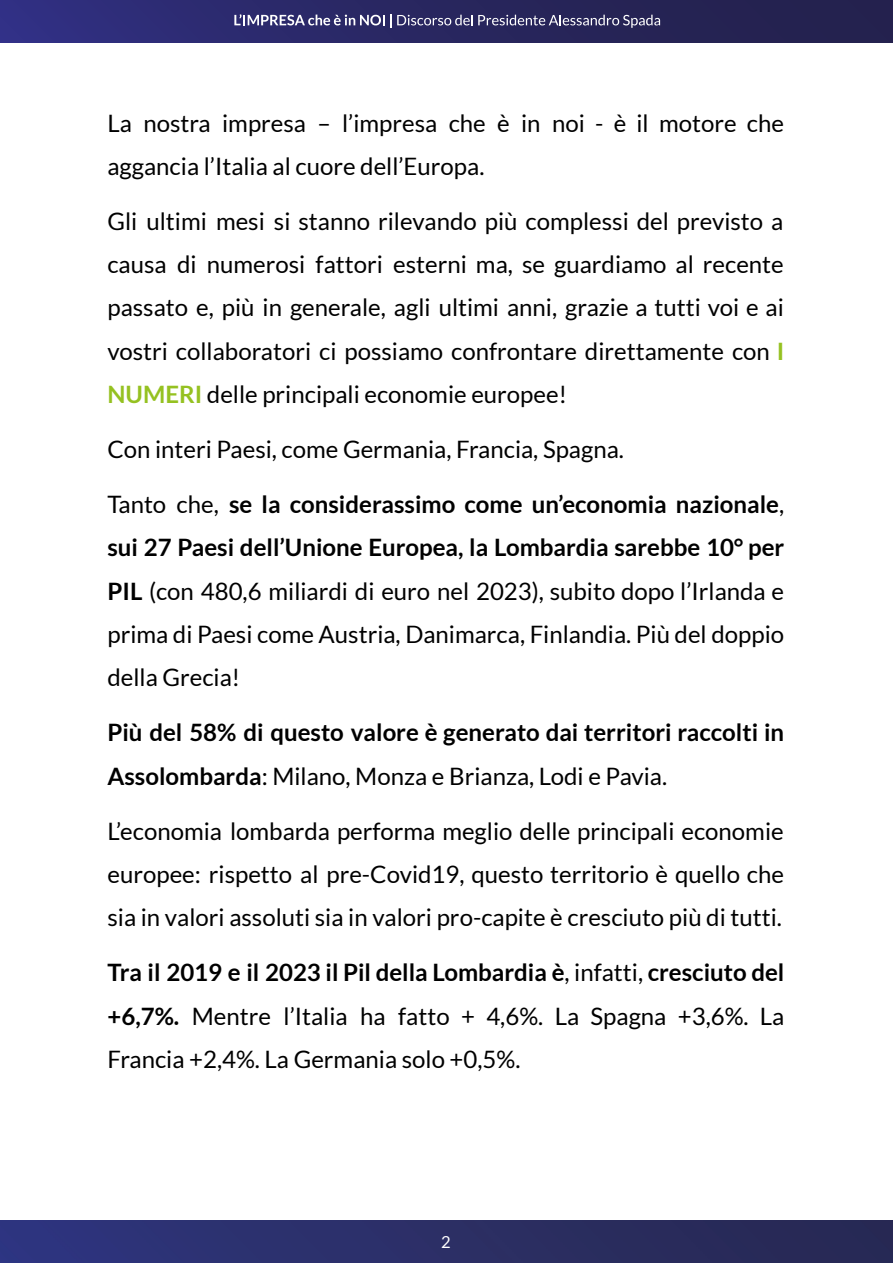
<style>
.page{position:relative;width:893px;height:1263px;background:#fff}
.page>*{position:absolute;margin:0;border:0;box-sizing:border-box;transform-origin:0 0}
.t1{font:24px/43.2px "Lato";color:#000;text-align:justify}
.t2{font:700 24px/43.2px "Lato";color:#000}
.t3{font:16.5px "Lato";color:#fff}
.s1{font-weight:700;color:#95c121}
.s2{font-weight:700}
.s3{font-weight:400}
</style>
<div class="page">
<img style="left:0;top:1221px;width:893px;height:42px">
<div style="left:0;top:0;width:893px;height:42px;background:linear-gradient(to right,#302f7f,#222046)"></div>
<svg style="left:234px;top:14px;width:426px;height:14px;background:#5b5a85"></svg>
<p class="t1" style="left:107px;top:101px;width:678px">La nostra impresa – l’impresa che è in noi - è il motore che aggancia l’Italia al cuore dell’Europa.</p>
<p class="t1" style="left:107px;top:200px;width:678px">Gli ultimi mesi si stanno rilevando più complessi del previsto a causa di numerosi fattori esterni ma, se guardiamo al recente passato e, più in generale, agli ultimi anni, grazie a tutti voi e ai vostri collaboratori ci possiamo confrontare direttamente con <span class="s1">I NUMERI</span> delle principali economie europee!</p>
<p class="t1" style="left:107px;top:428px;width:518px">Con interi Paesi, come Germania, Francia, Spagna.</p>
<p class="t1" style="left:107px;top:483px;width:678px">Tanto che, <span class="s2">se la considerassimo come un’economia nazionale</span>, <span class="s2">sui 27 Paesi dell’Unione Europea, la Lombardia sarebbe 10° per PIL</span> (con 480,6 miliardi di euro nel 2023), subito dopo l’Irlanda e prima di Paesi come Austria, Danimarca, Finlandia. Più del doppio della Grecia!</p>
<p class="t2" style="left:107px;top:711px;width:678px">Più del 58% di questo valore è generato dai territori raccolti in<br>Assolombarda<span class="s3">: Milano, Monza e Brianza, Lodi e Pavia.</span></p>
<p class="t1" style="left:107px;top:809px;width:678px">L’economia lombarda performa meglio delle principali economie europee: rispetto al pre-Covid19, questo territorio è quello che sia in valori assoluti sia in valori pro-capite è cresciuto più di tutti.</p>
<p class="t1" style="left:107px;top:951px;width:678px"><span class="s2">Tra il 2019 e il 2023 il Pil della Lombardia è</span>, infatti, <span class="s2">cresciuto del +6,7%.</span> Mentre l’Italia ha fatto + 4,6%. La Spagna +3,6%. La Francia +2,4%. La Germania solo +0,5%.</p>
<p class="t3" style="left:441px;top:1233px;width:11px">2</p>
</div>
